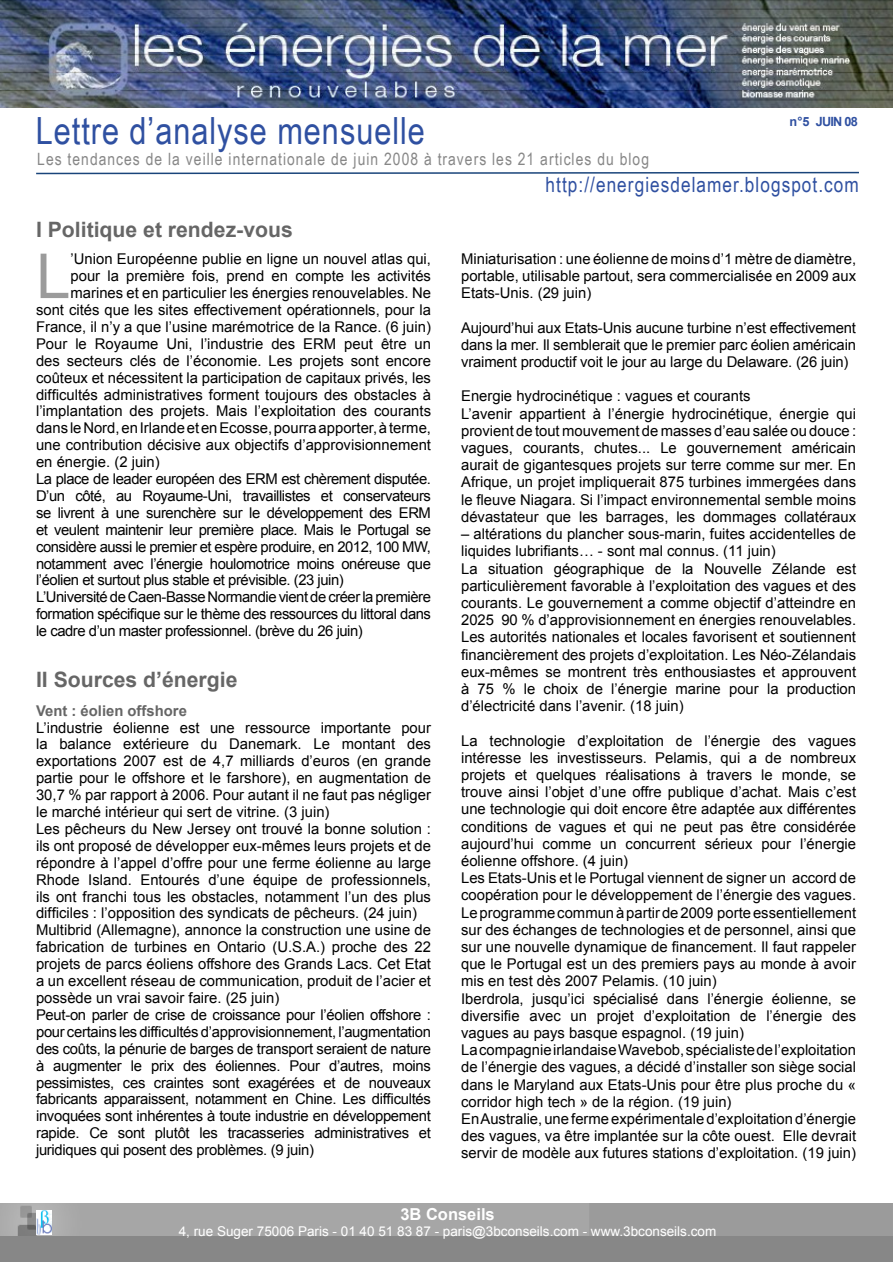
<style>
.page{position:relative;width:893px;height:1263px;background:#fff}
.page>*{position:absolute;margin:0;border:0;box-sizing:border-box;transform-origin:0 0}
.t1{font:62.1px "Arial";color:#9b9b9b}
.t2{font:37.5px "Arial Narrow";letter-spacing:.025em;color:#2f50a1}
.t3{font:700 21.15px "Arial";color:#666}
.t4{font:21px "Arial Narrow";letter-spacing:.05em;color:#2f50a1}
.t5{font:16.95px "Arial Narrow";letter-spacing:.06em;color:#878787}
.t6{font:700 16.5px "Arial";color:#fff}
.t7{font:14.85px/17.2px "Arial";color:#000}
.t8{font:14.85px "Arial";letter-spacing:-.03em;color:#000}
.t9{font:700 14.85px "Arial";color:#666}
.t10{font:13.5px "Arial";color:#fff}
.t11{font:700 12.75px "Arial";letter-spacing:-.06em;color:#2f50a1}
</style>
<div class="page">
<img style="left:1px;top:1204px;width:892px;height:39px">
<div style="left:0;top:1236px;width:892px;height:26px;background:#878787"></div>
<img style="left:36px;top:1210px;width:16px;height:25px">
<img style="left:0;top:0;width:893px;height:107px">
<svg style="left:36px;top:171px;width:823px;height:4px"></svg>
<h2 class="t2" style="left:36px;top:103px;width:391px">Lettre d’analyse mensuelle</h2>
<p class="t11" style="left:790px;top:113px;width:70px">n°5 JUIN 08</p>
<h3 class="t4" style="left:546px;top:169px;width:315px">http://energiesdelamer.blogspot.com</h3>
<p class="t5" style="left:37px;top:147px;width:613px">Les tendances de la veille internationale de juin 2008 à travers les 21 articles du blog</p>
<h3 class="t3" style="left:36px;top:215px;width:258px">I Politique et rendez-vous</h3>
<h1 class="t1" style="left:36px;top:236px;width:36px">L</h1>
<p class="t7" style="left:71px;top:251px;width:362px">’Union Européenne publie en ligne un nouvel atlas qui,</p>
<p class="t7" style="left:71px;top:267px;width:362px">pour la première fois, prend en compte les activités</p>
<p class="t7" style="left:71px;top:284px;width:362px">marines et en particulier les énergies renouvelables. Ne</p>
<p class="t7" style="left:36px;top:301px;width:397px">sont cités que les sites effectivement opérationnels, pour la</p>
<p class="t7" style="left:36px;top:318px;width:396px">France, il n’y a que l’usine marémotrice de la Rance. (6 juin)</p>
<p class="t7" style="left:36px;top:335px;width:396px">Pour le Royaume Uni, l’industrie des ERM peut être un</p>
<p class="t7" style="left:36px;top:352px;width:397px">des secteurs clés de l’économie. Les projets sont encore</p>
<p class="t7" style="left:36px;top:369px;width:396px">coûteux et nécessitent la participation de capitaux privés, les</p>
<p class="t7" style="left:36px;top:386px;width:396px">difficultés administratives forment toujours des obstacles à</p>
<p class="t7" style="left:36px;top:403px;width:397px">l’implantation des projets. Mais l’exploitation des courants</p>
<p class="t7" style="left:36px;top:420px;width:396px">dans le Nord, en Irlande et en Ecosse, pourra apporter, à terme,</p>
<p class="t7" style="left:36px;top:436px;width:396px">une contribution décisive aux objectifs d’approvisionnement</p>
<p class="t7" style="left:36px;top:453px;width:125px">en énergie. (2 juin)</p>
<p class="t8" style="left:36px;top:469px;width:396px">La place de leader européen des ERM est chèrement disputée.</p>
<p class="t8" style="left:36px;top:486px;width:396px">D’un côté, au Royaume-Uni, travaillistes et conservateurs</p>
<p class="t8" style="left:36px;top:503px;width:396px">se livrent à une surenchère sur le développement des ERM</p>
<p class="t8" style="left:36px;top:520px;width:396px">et veulent maintenir leur première place. Mais le Portugal se</p>
<p class="t8" style="left:36px;top:537px;width:396px">considère aussi le premier et espère produire, en 2012, 100 MW,</p>
<p class="t8" style="left:36px;top:554px;width:396px">notamment avec l’énergie houlomotrice moins onéreuse que</p>
<p class="t8" style="left:36px;top:570px;width:309px">l’éolien et surtout plus stable et prévisible. (23 juin)</p>
<p class="t8" style="left:36px;top:587px;width:396px">L’Université de Caen-Basse Normandie vient de créer la première</p>
<p class="t8" style="left:36px;top:604px;width:396px">formation spécifique sur le thème des ressources du littoral dans</p>
<p class="t8" style="left:36px;top:621px;width:328px">le cadre d’un master professionnel. (brève du 26 juin)</p>
<h3 class="t3" style="left:36px;top:666px;width:203px">II Sources d’énergie</h3>
<p class="t9" style="left:36px;top:701px;width:152px">Vent : éolien offshore</p>
<p class="t7" style="left:36px;top:719px;width:397px">L’industrie éolienne est une ressource importante pour la balance extérieure du Danemark. Le montant des exportations 2007 est de 4,7 milliards d’euros (en grande partie pour le offshore et le farshore), en augmentation de 30,7 % par rapport à 2006. Pour autant il ne faut pas négliger le marché intérieur qui sert de vitrine. (3 juin)<br>Les pêcheurs du New Jersey ont trouvé la bonne solution : ils ont proposé de développer eux-mêmes leurs projets et de répondre à l’appel d’offre pour une ferme éolienne au large Rhode Island. Entourés d’une équipe de professionnels, ils ont franchi tous les obstacles, notamment l’un des plus difficiles : l’opposition des syndicats de pêcheurs. (24 juin)<br>Multibrid (Allemagne), annonce la construction une usine de fabrication de turbines en Ontario (U.S.A.) proche des 22 projets de parcs éoliens offshore des Grands Lacs. Cet Etat a un excellent réseau de communication, produit de l’acier et possède un vrai savoir faire. (25 juin)<br>Peut-on parler de crise de croissance pour l’éolien offshore : pour certains les difficultés d’approvisionnement, l’augmentation des coûts, la pénurie de barges de transport seraient de nature à augmenter le prix des éoliennes. Pour d’autres, moins pessimistes, ces craintes sont exagérées et de nouveaux fabricants apparaissent, notamment en Chine. Les difficultés invoquées sont inhérentes à toute industrie en développement rapide. Ce sont plutôt les tracasseries administratives et juridiques qui posent des problèmes. (9 juin)</p>
<p class="t7" style="left:461px;top:250px;width:397px;text-align:justify">Miniaturisation : une éolienne de moins d’1 mètre de diamètre, portable, utilisable partout, sera commercialisée en 2009 aux Etats-Unis. (29 juin)</p>
<p class="t7" style="left:461px;top:319px;width:396px;text-align:justify">Aujourd’hui aux Etats-Unis aucune turbine n’est effectivement dans la mer. Il semblerait que le premier parc éolien américain vraiment productif voit le jour au large du Delaware. (26 juin)</p>
<p class="t7" style="left:461px;top:388px;width:397px">Energie hydrocinétique : vagues et courants<br>L’avenir appartient à l’énergie hydrocinétique, énergie qui provient de tout mouvement de masses d’eau salée ou douce : vagues, courants, chutes... Le gouvernement américain aurait de gigantesques projets sur terre comme sur mer. En Afrique, un projet impliquerait 875 turbines immergées dans le fleuve Niagara. Si l’impact environnemental semble moins dévastateur que les barrages, les dommages collatéraux</p>
<p class="t7" style="left:461px;top:525px;width:397px">– altérations du plancher sous-marin, fuites accidentelles de liquides lubrifiants… - sont mal connus. (11 juin)<br>La situation géographique de la Nouvelle Zélande est particulièrement favorable à l’exploitation des vagues et des courants. Le gouvernement a comme objectif d’atteindre en 2025 90 % d’approvisionnement en énergies renouvelables.<br>Les autorités nationales et locales favorisent et soutiennent financièrement des projets d’exploitation. Les Néo-Zélandais eux-mêmes se montrent très enthousiastes et approuvent à 75 % le choix de l’énergie marine pour la production d’électricité dans l’avenir. (18 juin)</p>
<p class="t7" style="left:461px;top:732px;width:397px">La technologie d’exploitation de l’énergie des vagues intéresse les investisseurs. Pelamis, qui a de nombreux projets et quelques réalisations à travers le monde, se trouve ainsi l’objet d’une offre publique d’achat. Mais c’est une technologie qui doit encore être adaptée aux différentes conditions de vagues et qui ne peut pas être considérée aujourd’hui comme un concurrent sérieux pour l’énergie éolienne offshore. (4 juin)<br>Les Etats-Unis et le Portugal viennent de signer un accord de coopération pour le développement de l’énergie des vagues.<br>Le programme commun à partir de 2009 porte essentiellement sur des échanges de technologies et de personnel, ainsi que sur une nouvelle dynamique de financement. Il faut rappeler que le Portugal est un des premiers pays au monde à avoir mis en test dès 2007 Pelamis. (10 juin)<br>Iberdrola, jusqu’ici spécialisé dans l’énergie éolienne, se diversifie avec un projet d’exploitation de l’énergie des vagues au pays basque espagnol. (19 juin)<br>La compagnie irlandaise Wavebob, spécialiste de l’exploitation de l’énergie des vagues, a décidé d’installer son siège social dans le Maryland aux Etats-Unis pour être plus proche du « corridor high tech » de la région. (19 juin)<br>En Australie, une ferme expérimentale d’exploitation d’énergie des vagues, va être implantée sur la côte ouest. Elle devrait servir de modèle aux futures stations d’exploitation. (19 juin)</p>
<p class="t6" style="left:400px;top:1203px;width:96px">3B Conseils</p>
<p class="t10" style="left:179px;top:1222px;width:539px">4, rue Suger 75006 Paris - 01 40 51 83 87 - paris@3bconseils.com - www.3bconseils.com</p>
</div>
